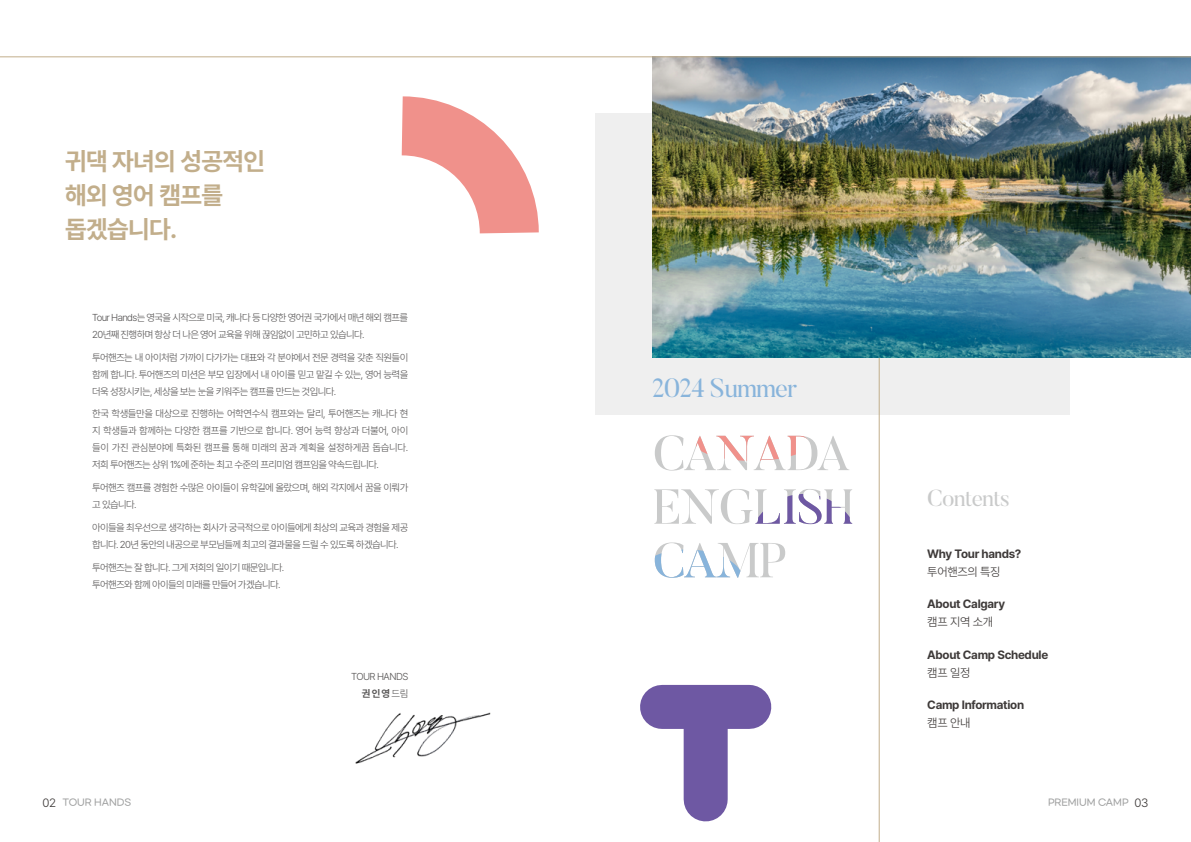
<style>
.page{position:relative;width:1191px;height:842px;background:#fff}
.page>*{position:absolute;margin:0;border:0;box-sizing:border-box;transform-origin:0 0}
.t1{font:26.2px "Butler";letter-spacing:-.025em;color:#88b4db}
.t2{font:700 25px/34px "Pretendard";letter-spacing:-.025em;color:#c2ae8b}
.t3{font:23px "Butler";letter-spacing:-.025em;color:#c9caca}
.t4{font:700 12px "Pretendard";letter-spacing:-.025em;color:#3e3a39}
.t5{font:300 12px "Pretendard";letter-spacing:-.025em;color:#3e3a39}
.t6{font:300 10px/17px "Pretendard";letter-spacing:-.06em;color:#595757}
.t7{font:500 9px "Gmarket Sans";color:#9fa0a0}
.s1{font-weight:700}
.s2{font-family:"Pretendard";font-weight:300;font-size:12px;color:#3e3a39}
</style>
<div class="page">
<div style="left:595px;top:113px;width:475px;height:302px;background:#efefef"></div>
<hr style="left:879px;top:57px;width:1px;height:785px;background:#c2ae8b">
<img style="left:652px;top:58px;width:539px;height:300px">
<img style="left:355px;top:712px;width:136px;height:52px">
<hr style="left:0;top:57px;width:1191px;height:1px;background:#c2ae8b">
<svg style="left:401px;top:96px;width:138px;height:138px"></svg>
<svg style="left:655px;top:542px;width:130px;height:36px"></svg>
<svg style="left:654px;top:489px;width:198px;height:35px"></svg>
<svg style="left:655px;top:435px;width:194px;height:36px"></svg>
<div style="left:662px;top:685px;width:87px;height:44px;background:#6e58a3"></div>
<div style="left:683px;top:709px;width:44px;height:90px;background:#6e58a3"></div>
<h2 class="t2" style="left:65px;top:143px;width:201px">귀댁 자녀의 성공적인 해외 영어 캠프를 돕겠습니다.</h2>
<p class="t6" style="left:92px;top:309px;width:317px">Tour Hands는 영국을 시작으로 미국, 캐나다 등 다양한 영어권 국가에서 매년 해외 캠프를<br>20년째 진행하며 항상 더 나은 영어 교육을 위해 끊임없이 고민하고 있습니다.</p>
<p class="t6" style="left:92px;top:348px;width:318px;text-align:justify">투어핸즈는 내 아이처럼 가까이 다가가는 대표와 각 분야에서 전문 경력을 갖춘 직원들이 함께 합니다. 투어핸즈의 미션은 부모 입장에서 내 아이를 믿고 맡길 수 있는, 영어 능력을 더욱 성장시키는, 세상을 보는 눈을 키워주는 캠프를 만드는 것입니다.</p>
<p class="t6" style="left:92px;top:405px;width:318px;text-align:justify">한국 학생들만을 대상으로 진행하는 어학연수식 캠프와는 달리, 투어핸즈는 캐나다 현 지 학생들과 함께하는 다양한 캠프를 기반으로 합니다. 영어 능력 향상과 더불어, 아이 들이 가진 관심분야에 특화된 캠프를 통해 미래의 꿈과 계획을 설정하게끔 돕습니다. 저희 투어핸즈는 상위 1%에 준하는 최고 수준의 프리미엄 캠프임을 약속드립니다.</p>
<p class="t6" style="left:92px;top:479px;width:318px">투어핸즈 캠프를 경험한 수많은 아이들이 유학길에 올랐으며, 해외 각지에서 꿈을 이뤄가 고 있습니다.</p>
<p class="t6" style="left:92px;top:518px;width:318px">아이들을 최우선으로 생각하는 회사가 궁극적으로 아이들에게 최상의 교육과 경험을 제공 합니다. 20년 동안의 내공으로 부모님들께 최고의 결과물을 드릴 수 있도록 하겠습니다.</p>
<p class="t6" style="left:92px;top:558px;width:194px">투어핸즈는 잘 합니다. 그게 저희의 일이기 때문입니다. 투어핸즈와 함께 아이들의 미래를 만들어 가겠습니다.</p>
<p class="t6" style="left:351px;top:667px;width:59px;text-align:right">TOUR HANDS <span class="s1">권 인 영</span> 드림</p>
<h1 class="t1" style="left:652px;top:371px;width:146px">2024 Summer</h1>
<h3 class="t3" style="left:927px;top:483px;width:84px">Contents</h3>
<p class="t4" style="left:927px;top:545px;width:96px">Why Tour hands?</p>
<p class="t5" style="left:927px;top:564px;width:75px">투어핸즈의 특징</p>
<p class="t4" style="left:927px;top:595px;width:79px">About Calgary</p>
<p class="t5" style="left:927px;top:614px;width:67px">캠프 지역 소개</p>
<p class="t4" style="left:927px;top:646px;width:122px">About Camp Schedule</p>
<p class="t5" style="left:927px;top:664px;width:45px">캠프 일정</p>
<p class="t4" style="left:927px;top:696px;width:98px">Camp Information</p>
<p class="t5" style="left:927px;top:714px;width:45px">캠프 안내</p>
<p class="t7" style="left:43px;top:798px;width:90px"><span class="s2">02</span> TOUR HANDS</p>
<p class="t7" style="left:1048px;top:798px;width:102px">PREMIUM CAMP <span class="s2">03</span></p>
</div>
